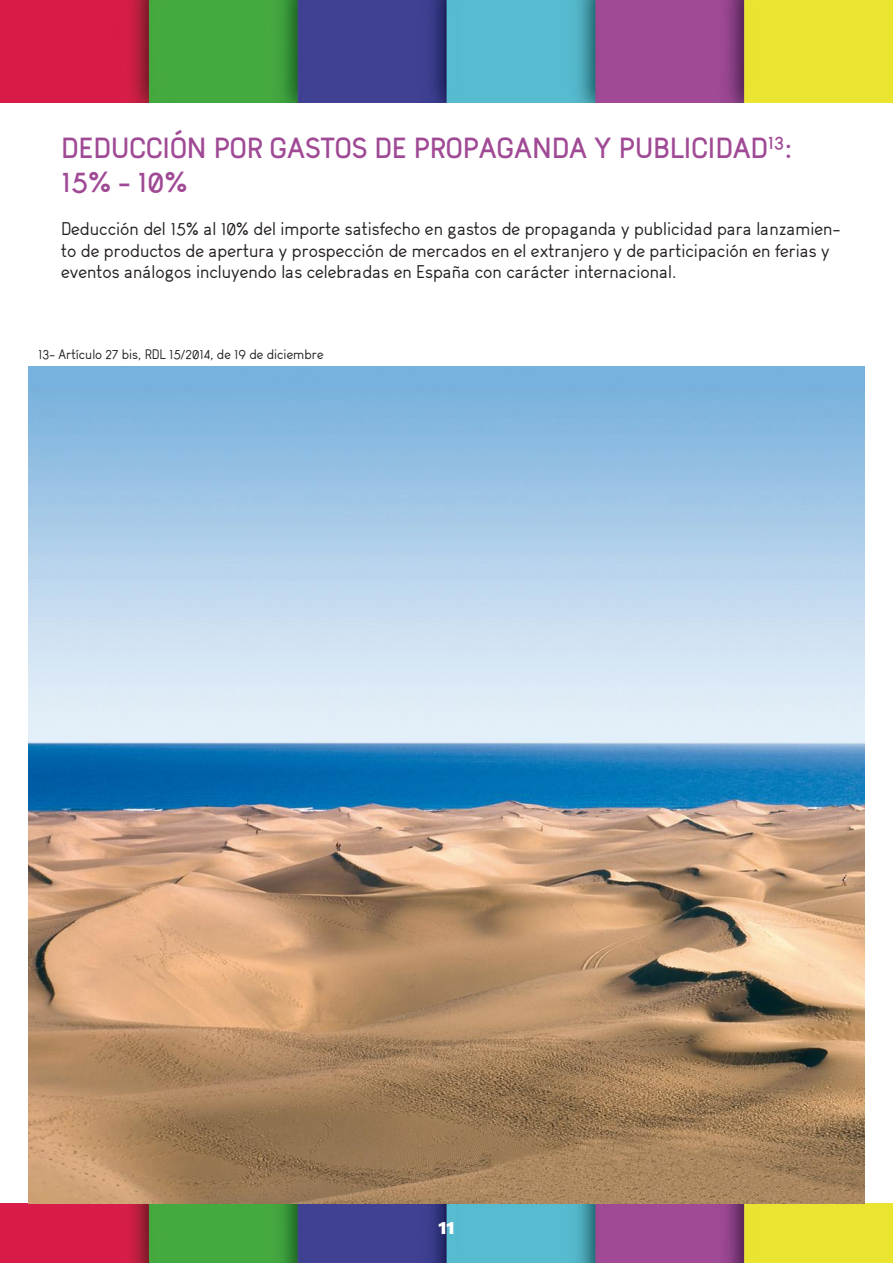
<style>
.page{position:relative;width:893px;height:1263px;background:#fff}
.page>*{position:absolute;margin:0;border:0;box-sizing:border-box;transform-origin:0 0}
.t1{font:700 28.5px/34.2px "Arvin";color:#a04a95}
.t2{font:18px/21.6px "Arvin";color:#241f1f}
.t3{font:800 18px "Work Sans";color:#fff}
.t4{font:13.5px "Arvin";color:#241f1f}
</style>
<div class="page">
<img style="left:0;top:0;width:893px;height:103px">
<img style="left:0;top:1203px;width:893px;height:60px">
<img style="left:29px;top:366px;width:835px;height:837px">
<h1 class="t1" style="left:61px;top:130px;width:733px">DEDUCCIÓN POR GASTOS DE PROPAGANDA Y PUBLICIDAD<sup>13</sup>:<br>15% - 10%</h1>
<p class="t2" style="left:61px;top:218px;width:781px">Deducción del 15% al 10% del importe satisfecho en gastos de propaganda y publicidad para lanzamien&shy;to de productos de apertura y prospección de mercados en el extranjero y de participación en ferias y eventos análogos incluyendo las celebradas en España con carácter internacional.</p>
<p class="t4" style="left:38px;top:346px;width:287px">13- Artículo 27 bis, RDL 15/2014, de 19 de diciembre</p>
<p class="t3" style="left:438px;top:1214px;width:18px">11</p>
</div>
